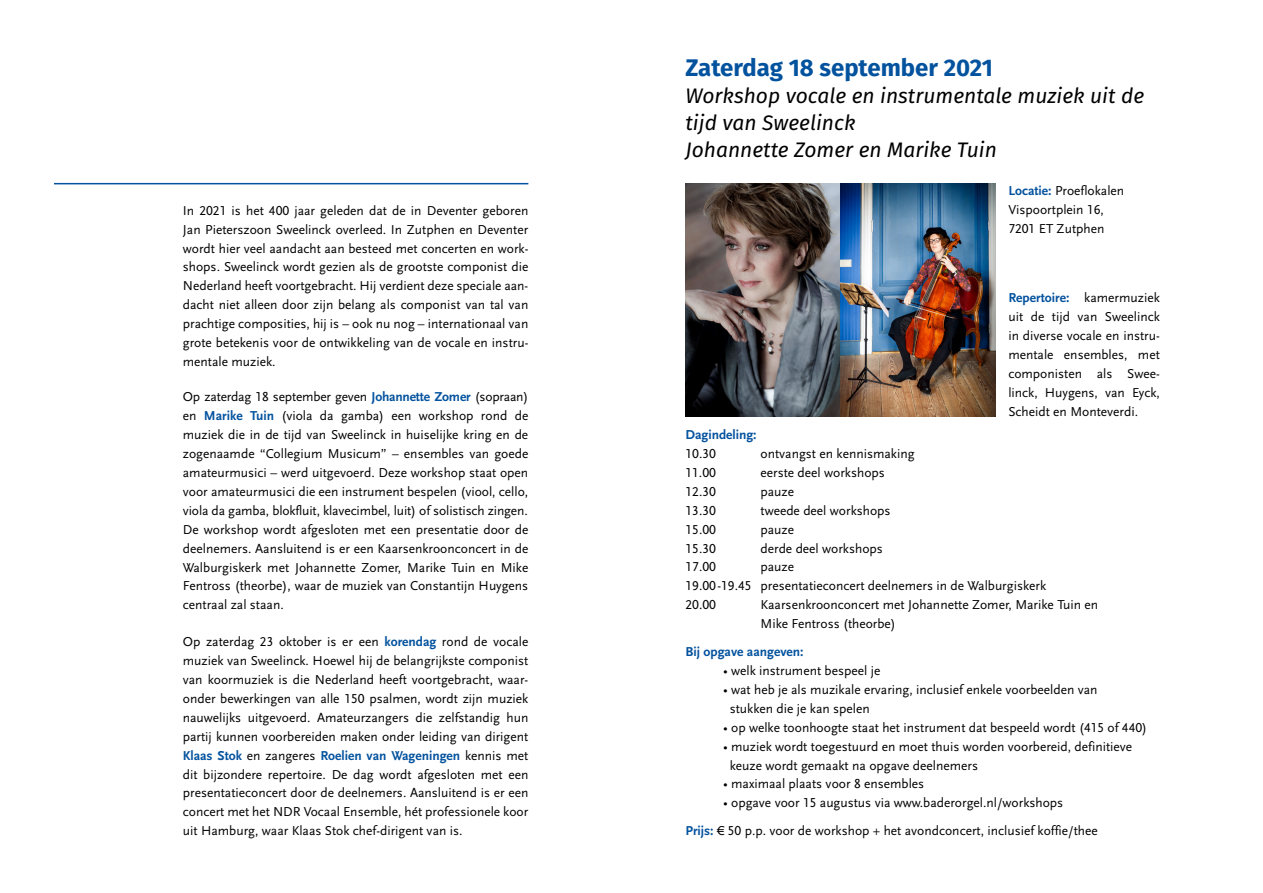
<style>
.page{position:relative;width:1263px;height:893px;background:#fff}
.page>*{position:absolute;margin:0;border:0;box-sizing:border-box;transform-origin:0 0}
.t1{font:700 24px "Fira Sans";color:#03529e}
.t2{font:italic 21px/27px "Fira Sans";color:#000}
.t3{font:13.5px/18.9px "Scala Sans Regular LF";color:#000;text-align:justify}
.t4{font:13.5px "Scala Sans Bold LF";color:#03529e}
.s1{font-family:"Scala Sans Bold LF";color:#03529e}
.s2{font-family:"Scala Sans Regular LF";color:#000}
</style>
<div class="page">
<img style="left:685px;top:184px;width:310px;height:232px">
<hr style="left:54px;top:183px;width:474px;height:1px;background:#03529e">
<p class="t3" style="left:183px;top:201px;width:347px">In 2021 is het 400 jaar geleden dat de in Deventer geboren Jan Pieterszoon Sweelinck overleed. In Zutphen en Deventer wordt hier veel aandacht aan besteed met concerten en work&shy;shops. Sweelinck wordt gezien als de grootste componist die Nederland heeft voortgebracht. Hij verdient deze speciale aan&shy;dacht niet alleen door zijn belang als componist van tal van prachtige composities, hij is – ook nu nog – internationaal van grote betekenis voor de ontwikkeling van de vocale en instru&shy;mentale muziek.</p>
<p class="t3" style="left:183px;top:388px;width:347px">Op zaterdag 18 september geven <span class="s1">Johannette Zomer</span> (sopraan) en <span class="s1">Marike Tuin</span> (viola da gamba) een workshop rond de muziek die in de tijd van Sweelinck in huiselijke kring en de zogenaamde “Collegium Musicum” – ensembles van goede amateurmusici – werd uitgevoerd. Deze workshop staat open voor amateurmusici die een instrument bespelen (viool, cello, viola da gamba, blokfluit, klavecimbel, luit) of solistisch zingen.<br>De workshop wordt afgesloten met een presentatie door de deelnemers. Aansluitend is er een Kaarsenkroonconcert in de Walburgiskerk met Johannette Zomer, Marike Tuin en Mike Fentross (theorbe), waar de muziek van Constantijn Huygens centraal zal staan.</p>
<p class="t3" style="left:183px;top:633px;width:347px">Op zaterdag 23 oktober is er een <span class="s1">korendag</span> rond de vocale muziek van Sweelinck. Hoewel hij de belangrijkste componist van koormuziek is die Nederland heeft voortgebracht, waar&shy;onder bewerkingen van alle 150 psalmen, wordt zijn muziek nauwelijks uitgevoerd. Amateurzangers die zelfstandig hun partij kunnen voorbereiden maken onder leiding van dirigent</p>
<p class="t4" style="left:183px;top:748px;width:347px">Klaas Stok <span class="s2">en zangeres</span> Roelien van Wageningen <span class="s2">kennis met</span></p>
<p class="t3" style="left:183px;top:765px;width:347px">dit bijzondere repertoire. De dag wordt afgesloten met een presentatieconcert door de deelnemers. Aansluitend is er een concert met het NDR Vocaal Ensemble, hét professionele koor uit Hamburg, waar Klaas Stok chef-dirigent van is.</p>
<h1 class="t1" style="left:685px;top:48px;width:309px">Zaterdag 18 september 2021</h1>
<h2 class="t2" style="left:685px;top:82px;width:460px">Workshop vocale en instrumentale muziek uit de tijd van Sweelinck<br>Johannette Zomer en Marike Tuin</h2>
<p class="t3" style="left:1008px;top:182px;width:117px;text-align:left"><span class="s1">Locatie:</span> Proeflokalen<br>Vispoortplein 16,<br>7201 ET Zutphen</p>
<p class="t4" style="left:1008px;top:291px;width:153px">Repertoire: <span class="s2">kamermuziek</span></p>
<p class="t3" style="left:1008px;top:308px;width:153px">uit de tijd van Sweelinck in diverse vocale en instru&shy;mentale ensembles, met componisten als Swee&shy;linck, Huygens, van Eyck, Scheidt en Monteverdi.</p>
<p class="t4" style="left:685px;top:427px;width:73px">Dagindeling:</p>
<p class="t3" style="left:685px;top:444px;width:32px">10.30</p>
<p class="t3" style="left:760px;top:444px;width:156px">ontvangst en kennismaking</p>
<p class="t3" style="left:685px;top:463px;width:32px">11.00</p>
<p class="t3" style="left:760px;top:463px;width:126px">eerste deel workshops</p>
<p class="t3" style="left:685px;top:482px;width:32px">12.30</p>
<p class="t3" style="left:760px;top:482px;width:35px">pauze</p>
<p class="t3" style="left:685px;top:501px;width:32px">13.30</p>
<p class="t3" style="left:760px;top:501px;width:132px">tweede deel workshops</p>
<p class="t3" style="left:685px;top:520px;width:32px">15.00</p>
<p class="t3" style="left:760px;top:520px;width:35px">pauze</p>
<p class="t3" style="left:685px;top:539px;width:32px">15.30</p>
<p class="t3" style="left:760px;top:539px;width:124px">derde deel workshops</p>
<p class="t3" style="left:685px;top:558px;width:32px">17.00</p>
<p class="t3" style="left:685px;top:558px;width:362px;text-align:left;text-indent:75px">pauze<br>19.00-19.45 presentatieconcert deelnemers in de Walburgiskerk<br>20.00</p>
<p class="t3" style="left:760px;top:596px;width:339px">Kaarsenkroonconcert met Johannette Zomer, Marike Tuin en<br>Mike Fentross (theorbe)</p>
<p class="t4" style="left:685px;top:644px;width:120px">Bij opgave aangeven:</p>
<p class="t3" style="left:723px;top:661px;width:159px">• welk instrument bespeel je</p>
<p class="t3" style="left:730px;top:680px;width:369px;text-indent:-7px">• wat heb je als muzikale ervaring, inclusief enkele voorbeelden van stukken die je kan spelen</p>
<p class="t3" style="left:723px;top:718px;width:426px">• op welke toonhoogte staat het instrument dat bespeeld wordt (415 of 440)</p>
<p class="t3" style="left:730px;top:737px;width:404px;text-indent:-7px">• muziek wordt toegestuurd en moet thuis worden voorbereid, definitieve keuze wordt gemaakt na opgave deelnemers</p>
<p class="t3" style="left:723px;top:775px;width:203px">• maximaal plaats voor 8 ensembles</p>
<p class="t3" style="left:685px;top:789px;width:414px;line-height:27.9px;text-align:center">• opgave voor 15 augustus via www.baderorgel.nl/workshops<br><span class="s1">Prijs:</span> € 50 p.p. voor de workshop + het avondconcert, inclusief koffie/thee</p>
</div>
